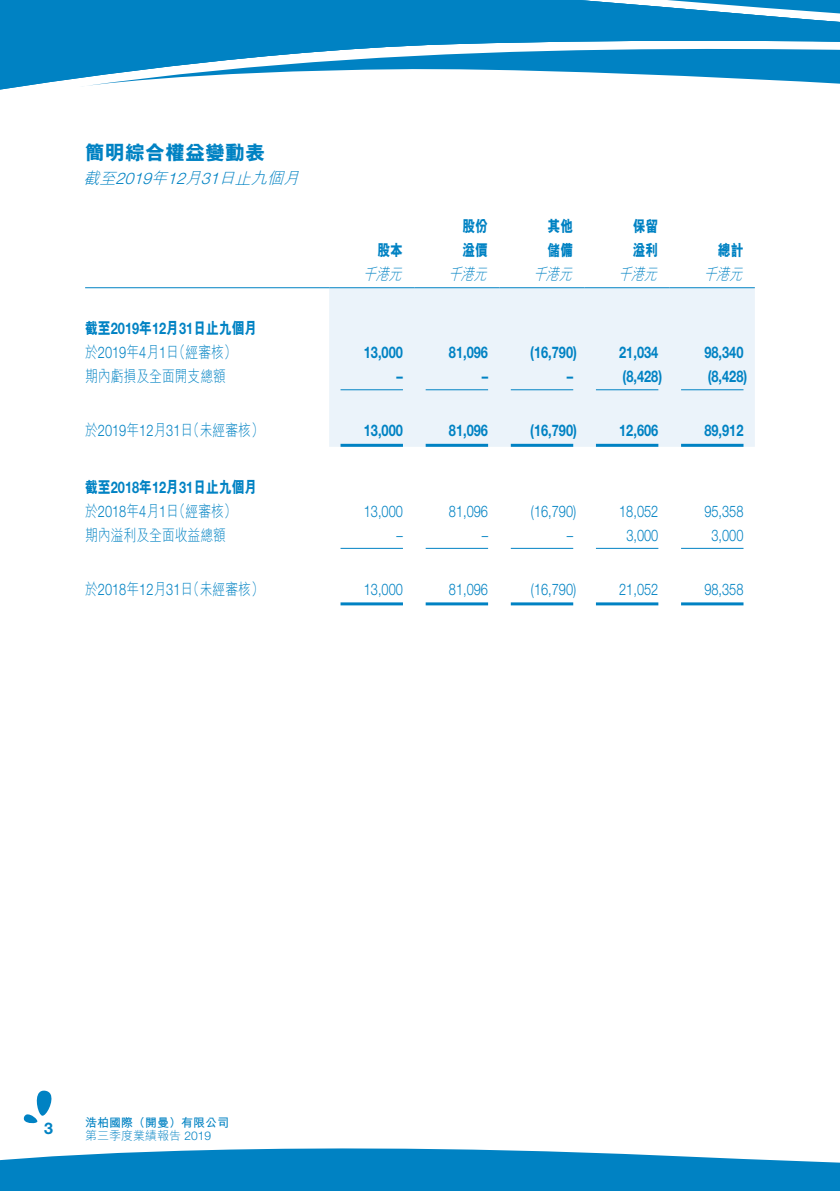
<style>
.page{position:relative;width:840px;height:1191px;background:#fff}
.page>*{position:absolute;margin:0;border:0;box-sizing:border-box;transform-origin:0 0}
.t1{font:800 20px "M Hei HK";color:#0082c3}
.t2{font:300 16px "M Hei HK";color:#0082c3;scale:.8 1}
.t3{font:700 16px "Helvetica Neue LT Std";color:#0082c3;scale:.8 1}
.t4{font:300 16px "Helvetica Neue LT Std";color:#0082c3;scale:.8 1}
.t5{font:800 16px/24px "M Hei HK";color:#0082c3;scale:.8 1}
.t6{font:italic 300 16px "M Hei HK";color:#0082c3;scale:.8 1}
.t7{font:italic 300 16px "M Hei HK";color:#0082c3}
.t8{font:italic 300 16px "Helvetica Neue LT Std";color:#0082c3}
.t9{font:700 16px "Helvetica Neue LT Std";color:#0082c3}
.t10{font:700 12px "M Hei HK";color:#0082c3}
.t11{font:300 12px "M Hei HK";color:#0082c3}
.s1{font-family:"Helvetica Neue LT Std";font-weight:700}
.s2{font-family:"Helvetica Neue LT Std"}
</style>
<div class="page">
<svg style="left:0;top:0;width:839px;height:90px;fill:#0082c3"></svg>
<svg style="left:660px;top:0;width:179px;height:42px"></svg>
<svg style="left:0;top:1148px;width:695px;height:43px;fill:#0082c3"></svg>
<div style="left:152px;top:1157px;width:687px;height:34px;background:#0082c3"></div>
<svg style="left:23px;top:1090px;width:29px;height:33px"></svg>
<div style="left:329px;top:288px;width:425px;height:159px;background:#ebf3fa"></div>
<hr style="left:85px;top:287px;width:244px;height:1px;background:#0082c3">
<hr style="left:329px;top:287px;width:85px;height:1px;background:#0082c3">
<hr style="left:414px;top:287px;width:85px;height:1px;background:#0082c3">
<hr style="left:499px;top:287px;width:85px;height:1px;background:#0082c3">
<hr style="left:584px;top:287px;width:85px;height:1px;background:#0082c3">
<hr style="left:669px;top:287px;width:85px;height:1px;background:#0082c3">
<hr style="left:340px;top:389px;width:63px;height:1px;background:#0082c3">
<hr style="left:425px;top:389px;width:63px;height:1px;background:#0082c3">
<hr style="left:510px;top:389px;width:63px;height:1px;background:#0082c3">
<hr style="left:595px;top:389px;width:63px;height:1px;background:#0082c3">
<hr style="left:680px;top:389px;width:63px;height:1px;background:#0082c3">
<hr style="left:340px;top:444px;width:63px;height:3px;background:#0082c3">
<hr style="left:425px;top:444px;width:63px;height:3px;background:#0082c3">
<hr style="left:510px;top:444px;width:63px;height:3px;background:#0082c3">
<hr style="left:595px;top:444px;width:63px;height:3px;background:#0082c3">
<hr style="left:680px;top:444px;width:63px;height:3px;background:#0082c3">
<hr style="left:340px;top:548px;width:63px;height:1px;background:#0082c3">
<hr style="left:425px;top:548px;width:63px;height:1px;background:#0082c3">
<hr style="left:510px;top:548px;width:63px;height:1px;background:#0082c3">
<hr style="left:595px;top:548px;width:63px;height:1px;background:#0082c3">
<hr style="left:680px;top:548px;width:63px;height:1px;background:#0082c3">
<hr style="left:340px;top:602px;width:63px;height:3px;background:#0082c3">
<hr style="left:425px;top:602px;width:63px;height:3px;background:#0082c3">
<hr style="left:510px;top:602px;width:63px;height:3px;background:#0082c3">
<hr style="left:595px;top:602px;width:63px;height:3px;background:#0082c3">
<hr style="left:680px;top:602px;width:63px;height:3px;background:#0082c3">
<p class="t1" style="left:85px;top:142px;width:181px">簡明綜合權益變動表</p>
<p class="t7" style="left:219px;top:170px;width:86px">日止九個月</p>
<p class="t7" style="left:151px;top:170px;width:22px">年</p>
<p class="t7" style="left:83px;top:170px;width:38px">截至</p>
<p class="t7" style="left:185px;top:170px;width:22px">月</p>
<p class="t8" style="left:115px;top:169px;width:42px">2019</p>
<p class="t8" style="left:167px;top:169px;width:24px">12</p>
<p class="t8" style="left:201px;top:169px;width:24px">31</p>
<p class="t5" style="left:85px;top:316px;width:217px">截至<span class="s1">2019</span>年<span class="s1">12</span>月<span class="s1">31</span>日止九個月</p>
<p class="t2" style="left:85px;top:344px;width:191px">於<span class="s2">2019</span>年月<span class="s2">4</span> （日<span class="s2">1</span> 經審核(</p>
<p class="t2" style="left:85px;top:368px;width:178px">期內虧損及全面開支總額</p>
<p class="t2" style="left:85px;top:422px;width:225px">於<span class="s2">2019</span>年<span class="s2">12</span>月<span class="s2">31</span> （日未經審核(</p>
<p class="t5" style="left:85px;top:474px;width:217px">截至<span class="s1">2018</span>年<span class="s1">12</span>月<span class="s1">31</span>日止九個月</p>
<p class="t2" style="left:85px;top:503px;width:191px">於<span class="s2">2018</span>年月<span class="s2">4</span> （日<span class="s2">1</span> 經審核(</p>
<p class="t2" style="left:85px;top:527px;width:177px">期內溢利及全面收益總額</p>
<p class="t2" style="left:85px;top:581px;width:225px">於<span class="s2">2018</span>年<span class="s2">12</span>月<span class="s2">31</span> （日未經審核(</p>
<p class="t5" style="left:377px;top:238px;width:33px">股本</p>
<p class="t5" style="left:462px;top:214px;width:34px">股份溢價</p>
<p class="t5" style="left:547px;top:214px;width:33px">其他儲備</p>
<p class="t5" style="left:632px;top:214px;width:33px">保留</p>
<p class="t5" style="left:632px;top:238px;width:33px">溢利</p>
<p class="t5" style="left:717px;top:238px;width:33px">總計</p>
<p class="t6" style="left:362px;top:266px;width:55px">千港元</p>
<p class="t6" style="left:448px;top:266px;width:55px">千港元</p>
<p class="t6" style="left:533px;top:266px;width:55px">千港元</p>
<p class="t6" style="left:618px;top:266px;width:55px">千港元</p>
<p class="t6" style="left:703px;top:266px;width:55px">千港元</p>
<p class="t3" style="left:363px;top:343px;width:50px">13,000</p>
<p class="t3" style="left:448px;top:343px;width:50px">81,096</p>
<p class="t3" style="left:530px;top:343px;width:60px">)16,790(</p>
<p class="t3" style="left:619px;top:343px;width:50px">21,034</p>
<p class="t3" style="left:704px;top:343px;width:50px">98,340</p>
<p class="t3" style="left:396px;top:367px;width:9px">–</p>
<p class="t3" style="left:481px;top:367px;width:9px">–</p>
<p class="t3" style="left:566px;top:367px;width:10px">–</p>
<p class="t3" style="left:622px;top:367px;width:51px">)8,428(</p>
<p class="t3" style="left:707px;top:367px;width:51px">)8,428(</p>
<p class="t3" style="left:363px;top:421px;width:50px">13,000</p>
<p class="t3" style="left:448px;top:421px;width:50px">81,096</p>
<p class="t3" style="left:530px;top:421px;width:60px">)16,790(</p>
<p class="t3" style="left:619px;top:421px;width:50px">12,606</p>
<p class="t3" style="left:704px;top:421px;width:50px">89,912</p>
<p class="t4" style="left:363px;top:501px;width:50px">13,000</p>
<p class="t4" style="left:448px;top:501px;width:50px">81,096</p>
<p class="t4" style="left:530px;top:501px;width:58px">)16,790(</p>
<p class="t4" style="left:619px;top:501px;width:50px">18,052</p>
<p class="t4" style="left:704px;top:501px;width:50px">95,358</p>
<p class="t4" style="left:396px;top:525px;width:9px">–</p>
<p class="t4" style="left:481px;top:525px;width:9px">–</p>
<p class="t4" style="left:566px;top:525px;width:10px">–</p>
<p class="t4" style="left:626px;top:525px;width:42px">3,000</p>
<p class="t4" style="left:711px;top:525px;width:42px">3,000</p>
<p class="t4" style="left:363px;top:579px;width:50px">13,000</p>
<p class="t4" style="left:448px;top:579px;width:50px">81,096</p>
<p class="t4" style="left:530px;top:579px;width:58px">)16,790(</p>
<p class="t4" style="left:619px;top:579px;width:50px">21,052</p>
<p class="t4" style="left:704px;top:579px;width:50px">98,358</p>
<p class="t9" style="left:44px;top:1118px;width:10px">3</p>
<p class="t10" style="left:85px;top:1113px;width:145px">浩柏國際（開曼）有限公司</p>
<p class="t11" style="left:85px;top:1129px;width:128px">第三季度業績報告 <span class="s2">2019</span></p>
</div>
